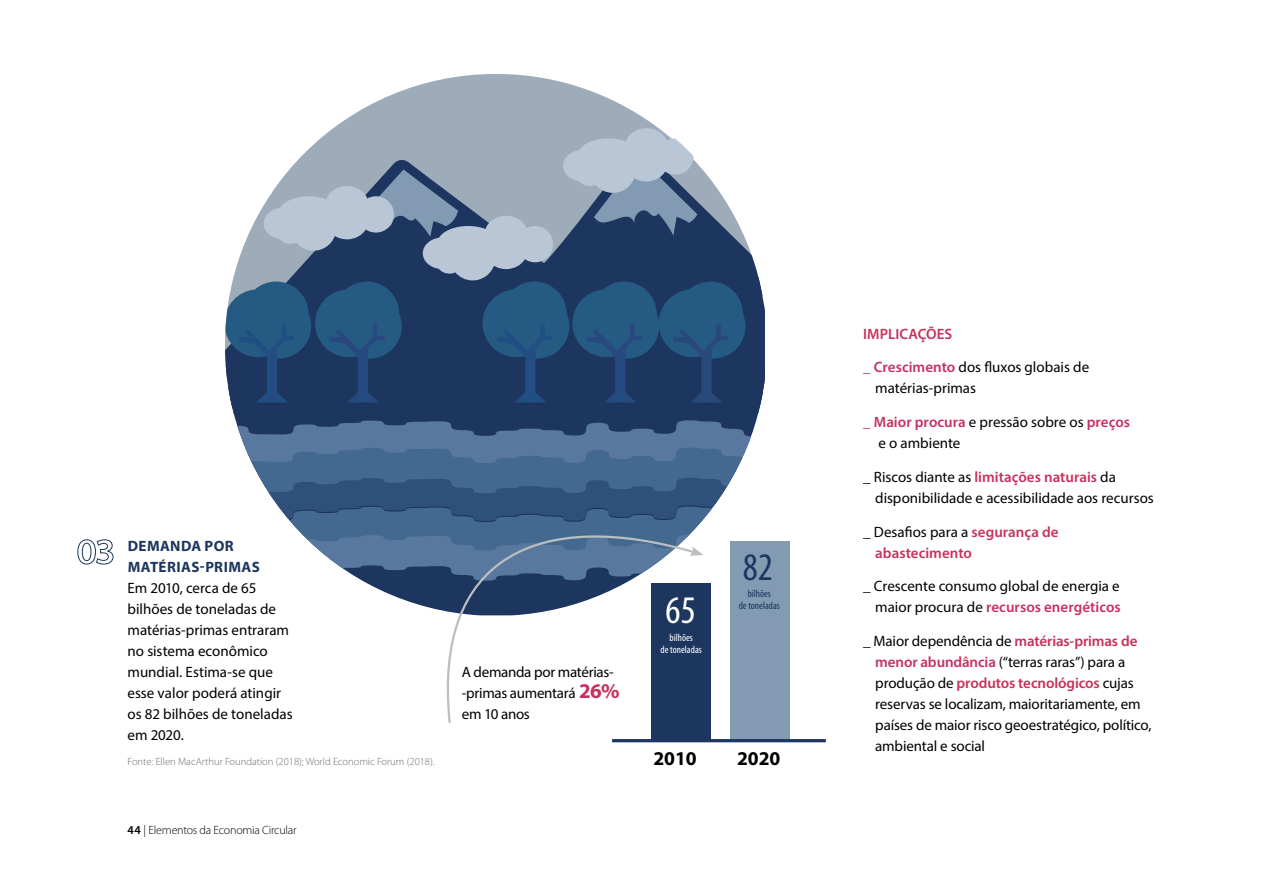
<style>
.page{position:relative;width:1263px;height:893px;background:#fff}
.page>*{position:absolute;margin:0;border:0;box-sizing:border-box;transform-origin:0 0}
.t1{font:condensed 39.15px "Myriad Pro";color:#fff}
.t2{font:condensed 39.15px "Myriad Pro";color:#1d365f}
.t3{font:700 19.65px "Myriad Pro";color:#000}
.t4{font:15px/21px "Myriad Pro";letter-spacing:-.005em;color:#000}
.t5{font:600 15px/21px "Myriad Pro";color:#c7315e}
.t6{font:700 15px/21px "Myriad Pro";letter-spacing:.03em;color:#1d365f}
.t7{font:300 12px "Myriad Pro";letter-spacing:-.015em;color:#000}
.t8{font:300 10.5px "Myriad Pro";color:#6d6e71}
.t9{font:condensed 10.5px/12.6px "Myriad Pro";color:#fff;text-align:center}
.t10{font:condensed 10.5px/12.6px "Myriad Pro";color:#1d365f;text-align:center}
.s1{font-weight:600}
.s2{font-weight:700;font-size:21px;color:#c7315e}
.s3{font-weight:600;color:#c7315e}
.s4{font-weight:400;color:#000}
</style>
<div class="page">
<div style="left:651px;top:583px;width:59px;height:158px;background:#1d365f"></div>
<div style="left:730px;top:542px;width:59px;height:199px;background:#829bb3"></div>
<hr style="left:612px;top:739px;width:214px;height:3px;background:#1d365f">
<svg style="left:334px;top:74px;width:324px;height:54px;fill:#9eabb9"></svg>
<svg style="left:363px;top:581px;width:348px;height:34px;fill:#1d365f"></svg>
<svg style="left:233px;top:238px;width:532px;height:182px;background:#2f466c"></svg>
<svg style="left:745px;top:402px;width:20px;height:4px"></svg>
<svg style="left:225px;top:128px;width:520px;height:282px;background:#5c7592"></svg>
<svg style="left:432px;top:581px;width:265px;height:142px"></svg>
<svg style="left:235px;top:420px;width:530px;height:161px"></svg>
<svg style="left:77px;top:539px;width:37px;height:26px"></svg>
<p class="t6" style="left:128px;top:535px;width:134px">DEMANDA POR<br>MATÉRIAS-PRIMAS</p>
<p class="t4" style="left:128px;top:577px;width:167px">Em 2010, cerca de 65 bilhões de toneladas de matérias-primas entraram no sistema econômico mundial. Estima-se que esse valor poderá atingir os 82 bilhões de toneladas em 2020.</p>
<p class="t8" style="left:128px;top:756px;width:309px">Fonte: Ellen MacArthur Foundation (2018); World Economic Forum (2018).</p>
<p class="t7" style="left:128px;top:823px;width:171px"><span class="s1">44</span> | Elementos da Economia Circular</p>
<p class="t4" style="left:462px;top:661px;width:159px">A demanda por matérias--primas aumentará <span class="s2">26% </span>em 10 anos</p>
<h1 class="t1" style="left:666px;top:586px;width:32px">65</h1>
<p class="t9" style="left:661px;top:631px;width:43px">bilhões<br>de toneladas</p>
<h1 class="t2" style="left:743px;top:543px;width:32px">82</h1>
<p class="t10" style="left:739px;top:587px;width:43px">bilhões<br>de toneladas</p>
<h2 class="t3" style="left:653px;top:747px;width:45px">2010</h2>
<h2 class="t3" style="left:737px;top:747px;width:45px">2020</h2>
<p class="t5" style="left:863px;top:323px;width:91px">IMPLICAÇÕES</p>
<p class="t4" style="left:875px;top:357px;width:215px;text-indent:-12px"><span class="s3">_ Crescimento</span> dos fluxos globais de matérias-primas</p>
<p class="t4" style="left:878px;top:411px;width:253px;text-indent:-15px"><span class="s3">_ Maior procura</span> e pressão sobre os <span class="s3">preços </span>e o ambiente</p>
<p class="t4" style="left:875px;top:466px;width:280px;text-indent:-12px">_ Riscos diante as <span class="s3">limitações naturais</span> da disponibilidade e acessibilidade aos recursos</p>
<p class="t5" style="left:875px;top:521px;width:185px;text-indent:-12px"><span class="s4">_ Desafios para a</span> segurança de abastecimento</p>
<p class="t4" style="left:863px;top:576px;width:259px;text-align:right">_ Crescente consumo global de energia e maior procura de <span class="s3">recursos energéticos</span></p>
<p class="t4" style="left:875px;top:630px;width:278px;text-indent:-12px">_ Maior dependência de <span class="s3">matérias-primas de menor abundância</span> (“terras raras”) para a produção de <span class="s3">produtos tecnológicos</span> cujas reservas se localizam, maioritariamente, em países de maior risco geoestratégico, político, ambiental e social</p>
</div>
